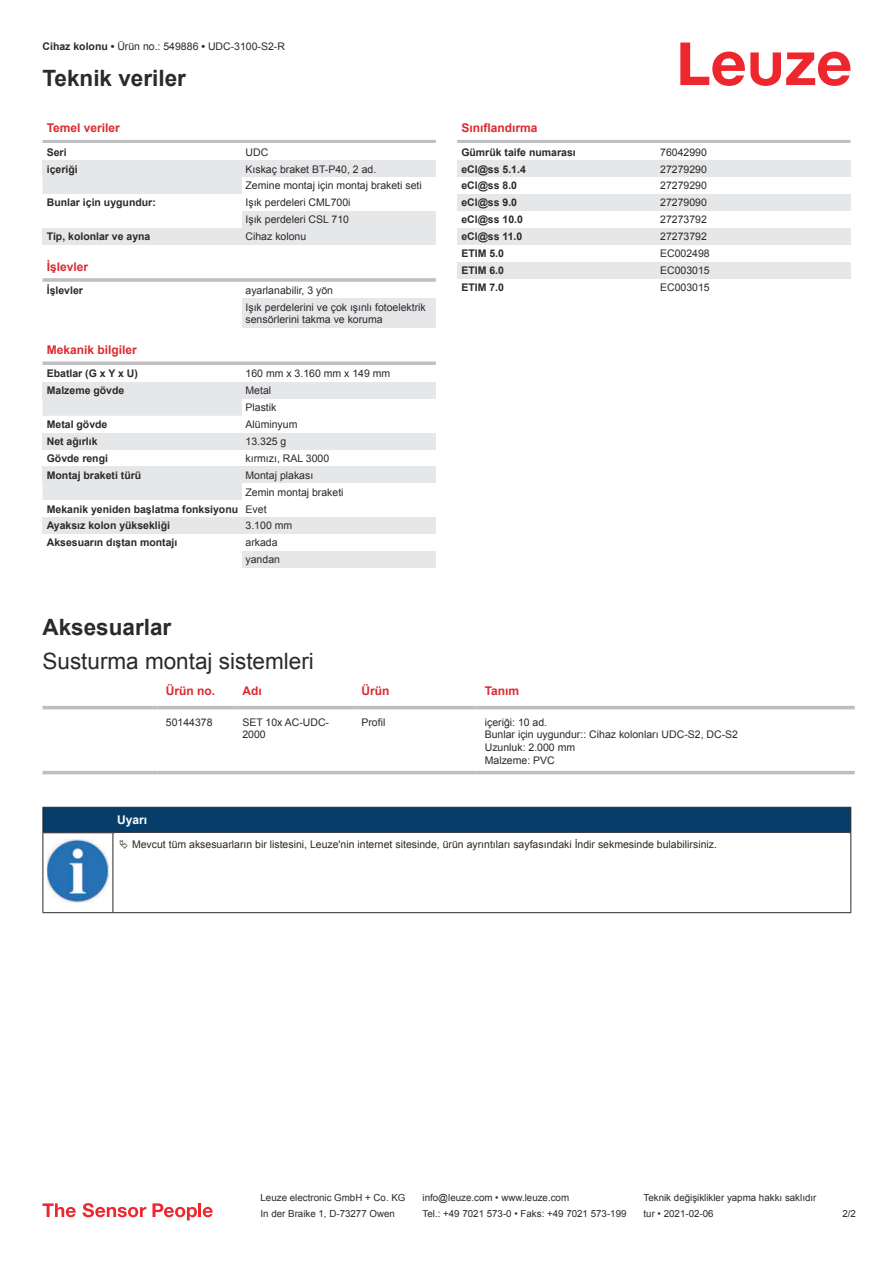
<style>
.page{position:relative;width:893px;height:1263px;background:#fff}
.page>*{position:absolute;margin:0;border:0;box-sizing:border-box;transform-origin:0 0}
.t1{font:700 22.5px "Arial";color:#2b292a}
.t2{font:22.5px "Arial";color:#2b292a}
.t3{font:700 12px "Arial";color:#db2a30}
.t4{font:700 12px "Arial";color:#fff}
.t5{font:10.5px/17px "Arial";color:#2b292a}
.t6{font:700 10.5px "Arial";color:#2b292a}
.t7{font:9.75px "Arial";color:#2b292a}
.s1{font-weight:700}
.s2{font-weight:400}
</style>
<div class="page">
<svg style="left:680px;top:43px;width:170px;height:43px"></svg>
<svg style="left:43px;top:177px;width:199px;height:323px"></svg>
<hr style="left:43px;top:140px;width:393px;height:3px;background:#bdbfc1">
<div style="left:43px;top:160px;width:199px;height:17px;background:#e6e7e9"></div>
<div style="left:242px;top:160px;width:194px;height:17px;background:#e6e7e9"></div>
<div style="left:43px;top:194px;width:199px;height:17px;background:#fff"></div>
<div style="left:242px;top:211px;width:194px;height:17px;background:#e6e7e9"></div>
<div style="left:43px;top:228px;width:199px;height:17px;background:#e6e7e9"></div>
<div style="left:242px;top:228px;width:194px;height:17px;background:#e6e7e9"></div>
<div style="left:43px;top:262px;width:393px;height:18px;background:#fff"></div>
<hr style="left:43px;top:278px;width:393px;height:4px;background:#c7c8ca">
<div style="left:43px;top:282px;width:199px;height:17px;background:#fff"></div>
<div style="left:242px;top:299px;width:194px;height:29px;background:#e6e7e9"></div>
<div style="left:43px;top:345px;width:393px;height:18px;background:#fff"></div>
<svg style="left:43px;top:361px;width:393px;height:4px;background:#c4c6c8"></svg>
<div style="left:43px;top:365px;width:199px;height:17px;background:#fff"></div>
<div style="left:43px;top:382px;width:199px;height:17px;background:#e6e7e9"></div>
<div style="left:242px;top:382px;width:194px;height:17px;background:#e6e7e9"></div>
<div style="left:43px;top:416px;width:199px;height:17px;background:#fff"></div>
<div style="left:43px;top:433px;width:199px;height:17px;background:#e6e7e9"></div>
<div style="left:242px;top:433px;width:194px;height:17px;background:#e6e7e9"></div>
<div style="left:43px;top:450px;width:199px;height:16px;background:#fff"></div>
<div style="left:43px;top:466px;width:199px;height:17px;background:#e6e7e9"></div>
<div style="left:242px;top:466px;width:194px;height:17px;background:#e6e7e9"></div>
<div style="left:43px;top:517px;width:199px;height:17px;background:#e6e7e9"></div>
<div style="left:242px;top:517px;width:194px;height:17px;background:#e6e7e9"></div>
<div style="left:242px;top:551px;width:194px;height:17px;background:#e6e7e9"></div>
<svg style="left:43px;top:705px;width:812px;height:70px"></svg>
<hr style="left:43px;top:706px;width:114px;height:3px;background:#bdbfc1">
<hr style="left:157px;top:706px;width:77px;height:3px;background:#bdbfc1">
<hr style="left:234px;top:706px;width:119px;height:3px;background:#bdbfc1">
<hr style="left:353px;top:706px;width:123px;height:3px;background:#bdbfc1">
<hr style="left:476px;top:706px;width:379px;height:3px;background:#bdbfc1">
<hr style="left:43px;top:771px;width:114px;height:3px;background:#bdbfc1">
<hr style="left:157px;top:771px;width:77px;height:3px;background:#bdbfc1">
<hr style="left:234px;top:771px;width:119px;height:3px;background:#bdbfc1">
<hr style="left:353px;top:771px;width:123px;height:3px;background:#bdbfc1">
<hr style="left:476px;top:771px;width:379px;height:3px;background:#bdbfc1">
<div style="left:43px;top:807px;width:808px;height:26px;background:#063d69"></div>
<hr style="left:113px;top:832px;width:738px;height:1px;background:#2b292a">
<hr style="left:43px;top:833px;width:1px;height:75px;background:#2b292a">
<hr style="left:113px;top:833px;width:1px;height:75px;background:#2b292a">
<hr style="left:850px;top:833px;width:1px;height:75px;background:#2b292a">
<hr style="left:43px;top:912px;width:70px;height:1px;background:#2b292a">
<hr style="left:113px;top:912px;width:738px;height:1px;background:#2b292a">
<img style="left:47px;top:839px;width:61px;height:63px">
<hr style="left:457px;top:140px;width:393px;height:3px;background:#bdbfc1">
<div style="left:457px;top:160px;width:200px;height:17px;background:#e6e7e9"></div>
<div style="left:657px;top:160px;width:193px;height:17px;background:#e6e7e9"></div>
<div style="left:457px;top:194px;width:200px;height:17px;background:#e6e7e9"></div>
<div style="left:657px;top:194px;width:193px;height:17px;background:#e6e7e9"></div>
<div style="left:457px;top:228px;width:200px;height:17px;background:#e6e7e9"></div>
<div style="left:657px;top:228px;width:193px;height:17px;background:#e6e7e9"></div>
<div style="left:457px;top:262px;width:200px;height:17px;background:#e6e7e9"></div>
<div style="left:657px;top:262px;width:193px;height:17px;background:#e6e7e9"></div>
<svg style="left:43px;top:1203px;width:33px;height:14px"></svg>
<svg style="left:83px;top:1203px;width:63px;height:14px"></svg>
<svg style="left:153px;top:1203px;width:44px;height:17px"></svg>
<hr style="left:198px;top:1203px;width:3px;height:14px;background:#ed272d">
<svg style="left:203px;top:1207px;width:10px;height:10px"></svg>
<p class="t5" style="left:43px;top:39px;width:244px"><span class="s1">Cihaz kolonu •</span> Ürün no.: 549886 <span class="s1">•</span> UDC-3100-S2-R</p>
<h1 class="t1" style="left:43px;top:70px;width:145px">Teknik veriler</h1>
<p class="t3" style="left:47px;top:123px;width:75px">Temel veriler</p>
<p class="t6" style="left:47px;top:148px;width:21px">Seri</p>
<p class="t5" style="left:246px;top:144px;width:24px">UDC</p>
<p class="t6" style="left:47px;top:161px;width:32px">içeriği</p>
<p class="t5" style="left:246px;top:160px;width:178px">Kıskaç braket BT-P40, 2 ad.<br>Zemine montaj için montaj braketi seti</p>
<p class="t6" style="left:47px;top:195px;width:111px">Bunlar için uygundur:</p>
<p class="t5" style="left:246px;top:194px;width:107px">Işık perdeleri CML700i<br>Işık perdeleri CSL 710</p>
<p class="t6" style="left:47px;top:232px;width:105px">Tip, kolonlar ve ayna</p>
<p class="t5" style="left:246px;top:228px;width:62px">Cihaz kolonu</p>
<p class="t3" style="left:47px;top:258px;width:43px">İşlevler</p>
<p class="t6" style="left:47px;top:283px;width:38px">İşlevler</p>
<p class="t5" style="left:246px;top:282px;width:182px">ayarlanabilir, 3 yön<br>Işık perdelerini ve çok ışınlı fotoelektrik</p>
<p class="t5" style="left:246px;top:311px;width:139px">sensörlerini takma ve koruma</p>
<p class="t3" style="left:47px;top:341px;width:92px">Mekanik bilgiler</p>
<p class="t6" style="left:47px;top:370px;width:93px">Ebatlar (G x Y x U)</p>
<p class="t5" style="left:246px;top:366px;width:146px">160 mm x 3.160 mm x 149 mm</p>
<p class="t6" style="left:47px;top:383px;width:79px">Malzeme gövde</p>
<p class="t5" style="left:246px;top:382px;width:32px">Metal<br>Plastik</p>
<p class="t6" style="left:47px;top:417px;width:62px">Metal gövde</p>
<p class="t5" style="left:246px;top:416px;width:53px">Alüminyum</p>
<p class="t6" style="left:47px;top:434px;width:52px">Net ağırlık</p>
<p class="t5" style="left:246px;top:433px;width:42px">13.325 g</p>
<p class="t6" style="left:47px;top:451px;width:63px">Gövde rengi</p>
<p class="t5" style="left:246px;top:450px;width:85px">kırmızı, RAL 3000</p>
<p class="t6" style="left:47px;top:471px;width:96px">Montaj braketi türü</p>
<p class="t5" style="left:246px;top:466px;width:69px">Montaj plakası</p>
<p class="t5" style="left:246px;top:484px;width:100px">Zemin montaj braketi</p>
<p class="t6" style="left:47px;top:501px;width:221px">Mekanik yeniden başlatma fonksiyonu <span class="s2">Evet</span></p>
<p class="t6" style="left:47px;top:518px;width:125px">Ayaksız kolon yüksekliği</p>
<p class="t5" style="left:246px;top:518px;width:48px">3.100 mm</p>
<p class="t6" style="left:47px;top:535px;width:132px">Aksesuarın dıştan montajı</p>
<p class="t5" style="left:246px;top:535px;width:36px">arkada yandan</p>
<p class="t3" style="left:461px;top:120px;width:78px">Sınıflandırma</p>
<p class="t6" style="left:461px;top:145px;width:116px">Gümrük taife numarası</p>
<p class="t5" style="left:660px;top:144px;width:48px">76042990</p>
<p class="t6" style="left:461px;top:165px;width:66px">eCl@ss 5.1.4</p>
<p class="t5" style="left:660px;top:161px;width:48px">27279290</p>
<p class="t6" style="left:461px;top:182px;width:57px">eCl@ss 8.0</p>
<p class="t5" style="left:660px;top:178px;width:48px">27279290</p>
<p class="t6" style="left:461px;top:199px;width:57px">eCl@ss 9.0</p>
<p class="t5" style="left:660px;top:195px;width:48px">27279090</p>
<p class="t6" style="left:461px;top:216px;width:63px">eCl@ss 10.0</p>
<p class="t5" style="left:660px;top:212px;width:48px">27273792</p>
<p class="t6" style="left:461px;top:233px;width:63px">eCl@ss 11.0</p>
<p class="t5" style="left:660px;top:229px;width:48px">27273792</p>
<p class="t6" style="left:461px;top:249px;width:44px">ETIM 5.0</p>
<p class="t5" style="left:660px;top:246px;width:51px">EC002498</p>
<p class="t6" style="left:461px;top:266px;width:44px">ETIM 6.0</p>
<p class="t5" style="left:660px;top:263px;width:51px">EC003015</p>
<p class="t6" style="left:461px;top:283px;width:44px">ETIM 7.0</p>
<p class="t5" style="left:660px;top:280px;width:51px">EC003015</p>
<h1 class="t1" style="left:43px;top:619px;width:130px">Aksesuarlar</h1>
<h1 class="t2" style="left:43px;top:652px;width:273px">Susturma montaj sistemleri</h1>
<p class="t3" style="left:166px;top:686px;width:51px">Ürün no.</p>
<p class="t3" style="left:242px;top:682px;width:21px">Adı</p>
<p class="t3" style="left:361px;top:686px;width:29px">Ürün</p>
<p class="t3" style="left:485px;top:682px;width:36px">Tanım</p>
<p class="t5" style="left:166px;top:715px;width:48px">50144378</p>
<p class="t5" style="left:242px;top:717px;width:88px;line-height:12.6px">SET 10x AC-UDC-<br>2000</p>
<p class="t5" style="left:361px;top:714px;width:25px">Profil</p>
<p class="t5" style="left:485px;top:716px;width:255px;line-height:12.6px">içeriği: 10 ad.<br>Bunlar için uygundur:: Cihaz kolonları UDC-S2, DC-S2<br>Uzunluk: 2.000 mm<br>Malzeme: PVC</p>
<p class="t4" style="left:117px;top:811px;width:32px">Uyarı</p>
<p class="t5" style="left:132px;top:835px;width:586px">Mevcut tüm aksesuarların bir listesini, Leuze'nin internet sitesinde, ürün ayrıntıları sayfasındaki İndir sekmesinde bulabilirsiniz.</p>
<p class="t7" style="left:261px;top:1194px;width:146px">Leuze electronic GmbH + Co. KG</p>
<p class="t7" style="left:423px;top:1194px;width:148px">info@leuze.com • www.leuze.com</p>
<p class="t7" style="left:644px;top:1191px;width:174px">Teknik değişiklikler yapma hakkı saklıdır</p>
<p class="t7" style="left:261px;top:1210px;width:136px">In der Braike 1, D-73277 Owen</p>
<p class="t7" style="left:423px;top:1210px;width:205px">Tel.: +49 7021 573-0 • Faks: +49 7021 573-199</p>
<p class="t7" style="left:644px;top:1210px;width:72px">tur • 2021-02-06</p>
<p class="t7" style="left:842px;top:1210px;width:15px">2 /2</p>
</div>
